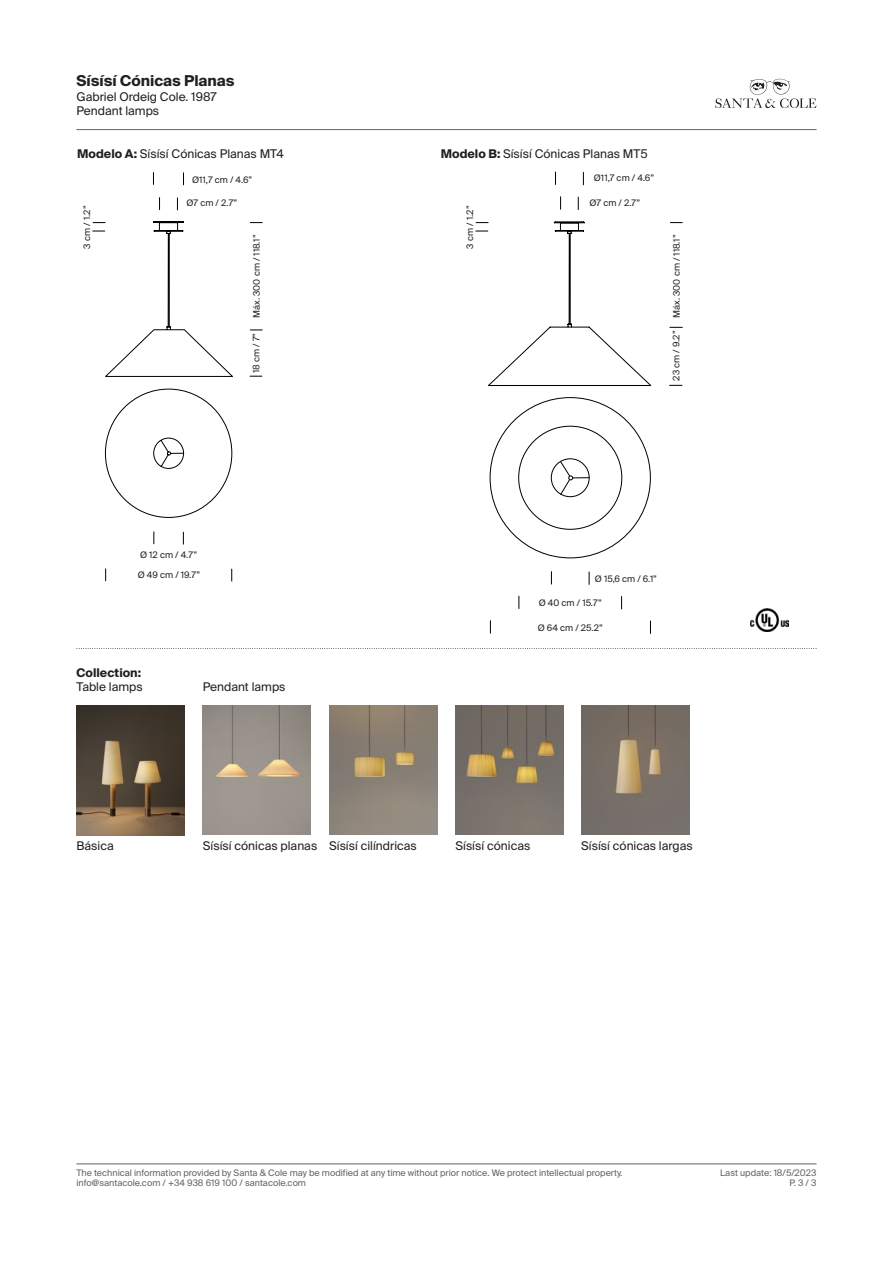
<style>
.page{position:relative;width:893px;height:1263px;background:#fff}
.page>*{position:absolute;margin:0;border:0;box-sizing:border-box;transform-origin:0 0}
.t1{font:700 15px "Suisse Intl";color:#231f20}
.t2{font:12px/14.4px "Suisse Intl";color:#231f20}
.t3{font:700 12px "Suisse Intl";color:#231f20}
.t4{font:9px "Suisse Intl";color:#636366}
.COTA{font:9px "Suisse Intl";color:#231f20}
.s1{font-weight:700}
</style>
<div class="page">
<svg style="left:715px;top:79px;width:101px;height:29px"></svg>
<hr style="left:77px;top:129px;width:739px;height:1px;background:#636366">
<hr style="left:77px;top:1163px;width:739px;height:1px;background:#636366">
<img style="left:750px;top:608px;width:39px;height:23px">
<img style="left:455px;top:706px;width:108px;height:129px">
<img style="left:330px;top:706px;width:107px;height:129px">
<img style="left:77px;top:706px;width:108px;height:129px">
<svg style="left:77px;top:648px;width:740px;height:1px"></svg>
<img style="left:582px;top:706px;width:107px;height:129px">
<img style="left:203px;top:706px;width:108px;height:129px">
<svg style="left:231px;top:569px;width:1px;height:12px"></svg>
<svg style="left:105px;top:569px;width:1px;height:12px"></svg>
<svg style="left:183px;top:532px;width:1px;height:12px"></svg>
<svg style="left:154px;top:532px;width:1px;height:12px"></svg>
<svg style="left:177px;top:198px;width:1px;height:12px"></svg>
<svg style="left:159px;top:198px;width:1px;height:12px"></svg>
<svg style="left:183px;top:173px;width:1px;height:12px"></svg>
<svg style="left:153px;top:172px;width:1px;height:12px"></svg>
<svg style="left:250px;top:222px;width:12px;height:1px"></svg>
<svg style="left:250px;top:330px;width:12px;height:1px"></svg>
<svg style="left:250px;top:376px;width:12px;height:1px"></svg>
<svg style="left:93px;top:221px;width:140px;height:297px"></svg>
<svg style="left:488px;top:222px;width:163px;height:336px"></svg>
<svg style="left:560px;top:461px;width:30px;height:34px"></svg>
<svg style="left:650px;top:621px;width:1px;height:12px"></svg>
<svg style="left:490px;top:621px;width:1px;height:12px"></svg>
<svg style="left:589px;top:572px;width:1px;height:12px"></svg>
<svg style="left:551px;top:572px;width:1px;height:12px"></svg>
<svg style="left:578px;top:197px;width:1px;height:13px"></svg>
<svg style="left:560px;top:197px;width:1px;height:12px"></svg>
<svg style="left:583px;top:172px;width:1px;height:13px"></svg>
<svg style="left:555px;top:172px;width:1px;height:12px"></svg>
<svg style="left:670px;top:327px;width:12px;height:1px"></svg>
<svg style="left:669px;top:385px;width:13px;height:1px"></svg>
<svg style="left:621px;top:596px;width:1px;height:13px"></svg>
<svg style="left:519px;top:596px;width:1px;height:13px"></svg>
<svg style="left:670px;top:222px;width:12px;height:1px"></svg>
<svg style="left:476px;top:222px;width:12px;height:1px"></svg>
<svg style="left:476px;top:231px;width:12px;height:1px"></svg>
<p class="t1" style="left:77px;top:72px;width:160px">Sísísí Cónicas Planas</p>
<p class="t2" style="left:77px;top:89px;width:142px">Gabriel Ordeig Cole. 1987<br>Pendant lamps</p>
<p class="t2" style="left:77px;top:147px;width:208px"><span class="s1">Modelo A:</span> Sísísí Cónicas Planas MT4</p>
<p class="t2" style="left:441px;top:147px;width:208px"><span class="s1">Modelo B:</span> Sísísí Cónicas Planas MT5</p>
<p class="COTA" style="left:82px;top:248px;width:44px;rotate:-90deg">3 cm / 1.2”</p>
<p class="COTA" style="left:192px;top:174px;width:62px">Ø11,7 cm / 4.6”</p>
<p class="COTA" style="left:594px;top:173px;width:62px">Ø11,7 cm / 4.6”</p>
<p class="COTA" style="left:465px;top:248px;width:44px;rotate:-90deg">3 cm / 1.2”</p>
<p class="COTA" style="left:187px;top:197px;width:52px">Ø7 cm / 2.7”</p>
<p class="COTA" style="left:590px;top:197px;width:52px">Ø7 cm / 2.7”</p>
<p class="COTA" style="left:251px;top:318px;width:85px;rotate:-90deg">Máx. 300 cm / 118.1”</p>
<p class="COTA" style="left:251px;top:373px;width:42px;rotate:-90deg">18 cm / 7”</p>
<p class="COTA" style="left:671px;top:318px;width:85px;rotate:-90deg">Máx. 300 cm / 118.1”</p>
<p class="COTA" style="left:671px;top:381px;width:51px;rotate:-90deg">23 cm / 9.2”</p>
<p class="COTA" style="left:140px;top:549px;width:59px">Ø 12 cm / 4.7”</p>
<p class="COTA" style="left:138px;top:570px;width:64px">Ø 49 cm / 19.7”</p>
<p class="t3" style="left:77px;top:666px;width:66px">Collection:</p>
<p class="t2" style="left:76px;top:680px;width:68px">Table lamps</p>
<p class="t2" style="left:203px;top:680px;width:84px">Pendant lamps</p>
<p class="COTA" style="left:595px;top:573px;width:64px">Ø 15,6 cm / 6.1”</p>
<p class="COTA" style="left:539px;top:598px;width:65px">Ø 40 cm / 15.7”</p>
<p class="COTA" style="left:538px;top:622px;width:67px">Ø 64 cm / 25.2”</p>
<p class="t2" style="left:77px;top:838px;width:39px">Básica</p>
<p class="t2" style="left:329px;top:838px;width:89px">Sísísí cilíndricas</p>
<p class="t2" style="left:455px;top:838px;width:76px">Sísísí cónicas</p>
<p class="t2" style="left:203px;top:838px;width:116px">Sísísí cónicas planas</p>
<p class="t2" style="left:581px;top:838px;width:113px">Sísísí cónicas largas</p>
<p class="t4" style="left:77px;top:1167px;width:547px">The technical information provided by Santa &amp; Cole may be modified at any time without prior notice. We protect intellectual property.</p>
<p class="t4" style="left:720px;top:1167px;width:98px">Last update: 18/5/2023</p>
<p class="t4" style="left:77px;top:1178px;width:231px">info@santacole.com / +34 938 619 100 / santacole.com</p>
<p class="t4" style="left:789px;top:1178px;width:29px">P. 3 / 3</p>
</div>
